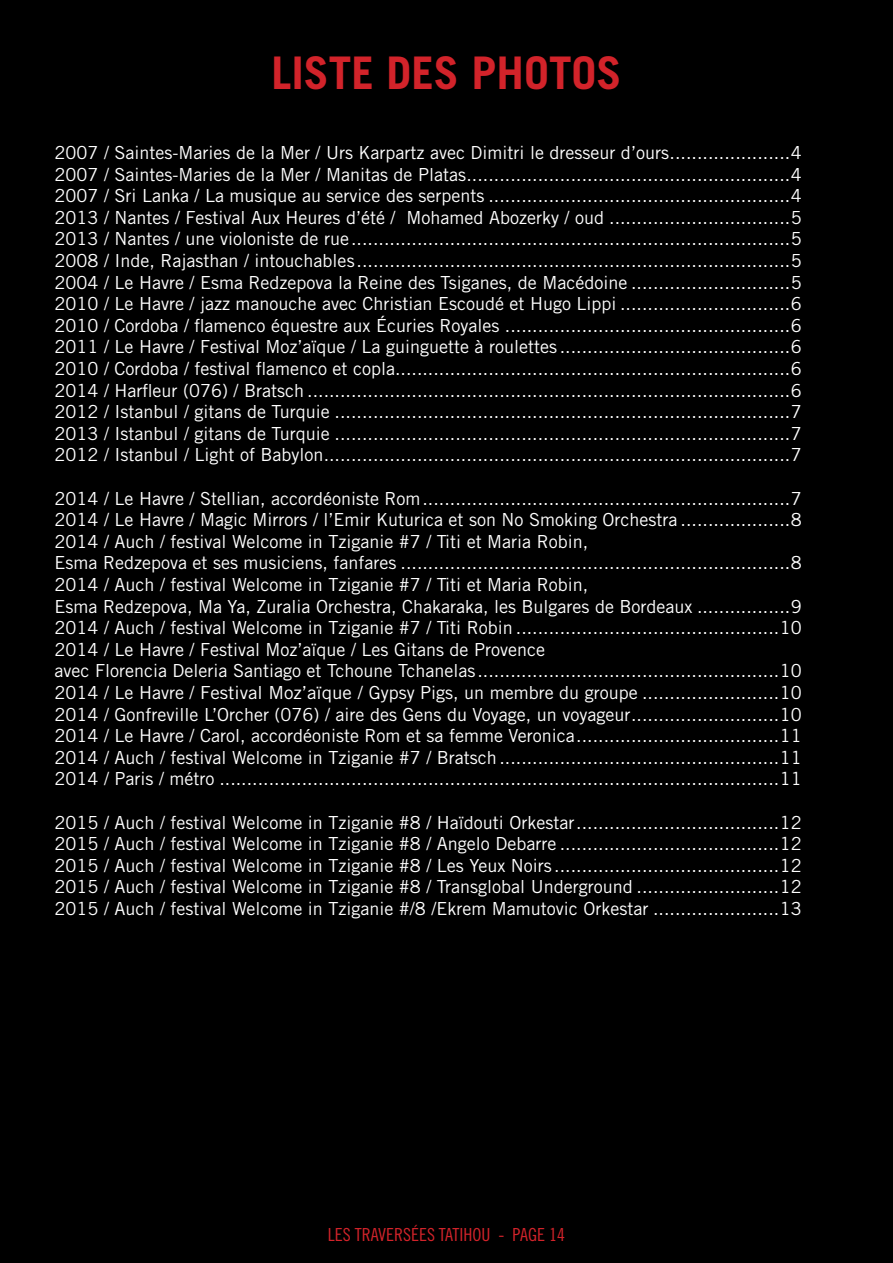
<style>
.page{position:relative;width:893px;height:1263px;background:#000}
.page>*{position:absolute;margin:0;border:0;box-sizing:border-box;transform-origin:0 0}
.t1{font:700 45px "Trade Gothic";color:#d2232a}
.t2{font:18px/21.6px "Trade Gothic";color:#fff;text-align:justify}
.t3{font:18px "Trade Gothic Cond Eighteen";color:#d2232a}
</style>
<div class="page">
<h1 class="t1" style="left:271px;top:45px;width:352px">LISTE DES PHOTOS</h1>
<p class="t2" style="left:55px;top:142px;width:748px">2007 / Saintes-Maries de la Mer / Urs Karpartz avec Dimitri le dresseur d’ours......................4<br>2007 / Saintes-Maries de la Mer / Manitas de Platas...........................................................4<br>2007 / Sri Lanka / La musique au service des serpents .......................................................4<br>2013 / Nantes / Festival Aux Heures d’été / Mohamed Abozerky / oud .................................5<br>2013 / Nantes / une violoniste de rue................................................................................5<br>2008 / Inde, Rajasthan / intouchables...............................................................................5<br>2004 / Le Havre / Esma Redzepova la Reine des Tsiganes, de Macédoine .............................5<br>2010 / Le Havre / jazz manouche avec Christian Escoudé et Hugo Lippi ...............................6<br>2010 / Cordoba / flamenco équestre aux Écuries Royales ....................................................6<br>2011 / Le Havre / Festival Moz’aïque / La guinguette à roulettes ..........................................6<br>2010 / Cordoba / festival flamenco et copla........................................................................6<br>2014 / Harfleur (076) / Bratsch ........................................................................................6<br>2012 / Istanbul / gitans de Turquie ...................................................................................7<br>2013 / Istanbul / gitans de Turquie ...................................................................................7<br>2012 / Istanbul / Light of Babylon.....................................................................................7</p>
<p class="t2" style="left:55px;top:487px;width:749px;text-align:left">2014 / Le Havre / Stellian, accordéoniste Rom...................................................................7<br>2014 / Le Havre / Magic Mirrors / l’Emir Kuturica et son No Smoking Orchestra ....................8<br>2014 / Auch / festival Welcome in Tziganie #7 / Titi et Maria Robin,<br>Esma Redzepova et ses musiciens, fanfares .......................................................................8<br>2014 / Auch / festival Welcome in Tziganie #7 / Titi et Maria Robin,<br>Esma Redzepova, Ma Ya, Zuralia Orchestra, Chakaraka, les Bulgares de Bordeaux .................9<br>2014 / Auch / festival Welcome in Tziganie #7 / Titi Robin ................................................10<br>2014 / Le Havre / Festival Moz’aïque / Les Gitans de Provence<br>avec Florencia Deleria Santiago et Tchoune Tchanelas .......................................................10<br>2014 / Le Havre / Festival Moz’aïque / Gypsy Pigs, un membre du groupe .........................10<br>2014 / Gonfreville L’Orcher (076) / aire des Gens du Voyage, un voyageur...........................10<br>2014 / Le Havre / Carol, accordéoniste Rom et sa femme Veronica.....................................11<br>2014 / Auch / festival Welcome in Tziganie #7 / Bratsch...................................................11<br>2014 / Paris / métro ......................................................................................................11</p>
<p class="t2" style="left:55px;top:811px;width:748px">2015 / Auch / festival Welcome in Tziganie #8 / Haïdouti Orkestar.....................................12<br>2015 / Auch / festival Welcome in Tziganie #8 / Angelo Debarre ........................................12<br>2015 / Auch / festival Welcome in Tziganie #8 / Les Yeux Noirs .........................................12<br>2015 / Auch / festival Welcome in Tziganie #8 / Transglobal Underground ..........................12<br>2015 / Auch / festival Welcome in Tziganie #/8 /Ekrem Mamutovic Orkestar .......................13</p>
<p class="t3" style="left:328px;top:1224px;width:239px">LES TRAVERSÉES TATIHOU - PAGE 14</p>
</div>
